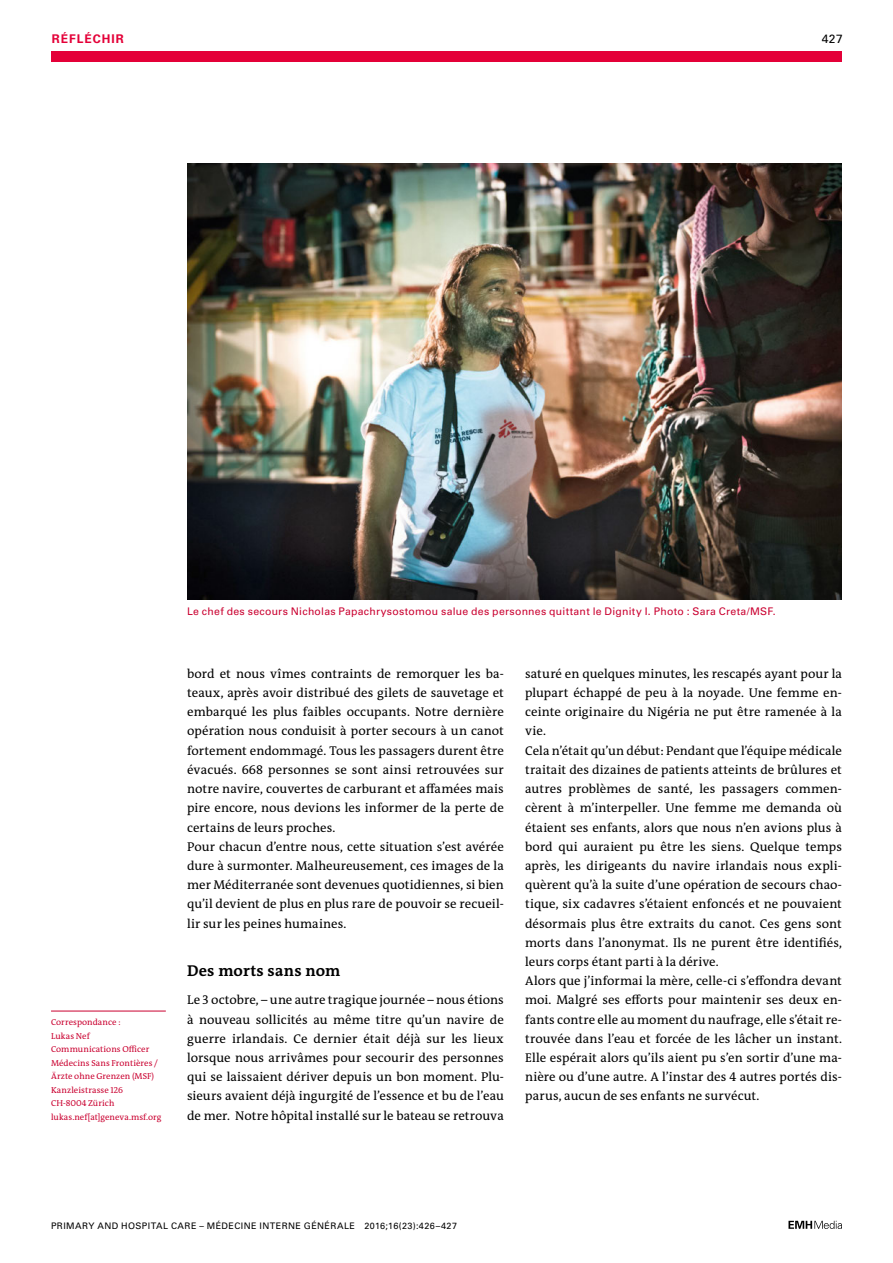
<style>
.page{position:relative;width:893px;height:1263px;background:#fff}
.page>*{position:absolute;margin:0;border:0;box-sizing:border-box;transform-origin:0 0}
.t1{font:700 15.75px "The Antiqua B W7";letter-spacing:.015em;color:#000}
.t2{font:12.75px/19.2px "The Antiqua B W5 Plain";letter-spacing:.005em;color:#000}
.t3{font:700 12px "Univers LT Std";color:#e40038}
.t4{font:12px "Univers LT Std";color:#000}
.t5{font:10.5px "Univers LT Std";letter-spacing:.025em;color:#ca0030}
.t6{font:9px "Univers LT Std";letter-spacing:.05em;color:#000}
.t7{font:8.7px/13.5px "The Antiqua B W5 Plain";letter-spacing:.01em;color:#ca0030}
</style>
<div class="page">
<div style="left:51px;top:51px;width:791px;height:11px;background:#e40038"></div>
<svg style="left:788px;top:1221px;width:54px;height:8px"></svg>
<hr style="left:51px;top:1011px;width:115px;height:1px;background:#ca0030">
<img style="left:187px;top:164px;width:655px;height:435px">
<p class="t3" style="left:52px;top:31px;width:9px">RÉFLÉCHIR</p>
<p class="t4" style="left:822px;top:31px;width:23px">427</p>
<p class="t7" style="left:51px;top:1015px;width:112px">Correspondance :<br>Lukas Nef<br>Communications Officer<br>Médecins Sans Frontières /<br>Ärzte ohne Grenzen (MSF)<br>Kanzleistrasse 126<br>CH-8004 Zürich lukas.nef[at]geneva.msf.org</p>
<p class="t5" style="left:187px;top:605px;width:590px">Le chef des secours Nicholas Papachrysostomou salue des personnes quittant le Dignity I. Photo : Sara Creta/MSF.</p>
<p class="t2" style="left:187px;top:664px;width:318px">bord et nous vîmes contraints de remorquer les ba&shy;teaux, après avoir distribué des gilets de sauvetage et embarqué les plus faibles occupants. Notre dernière opération nous conduisit à porter secours à un canot fortement endommagé. Tous les passagers durent être évacués. 668 personnes se sont ainsi retrouvées sur notre navire, couvertes de carburant et affamées mais pire encore, nous devions les informer de la perte de certains de leurs proches.<br>Pour chacun d’entre nous, cette situation s’est avérée dure à surmonter. Malheureusement, ces images de la mer Méditerranée sont devenues quotidiennes, si bien qu’il devient de plus en plus rare de pouvoir se recueil&shy;lir sur les peines humaines.</p>
<p class="t1" style="left:187px;top:960px;width:155px">Des morts sans nom</p>
<p class="t2" style="left:187px;top:990px;width:318px;text-align:justify">Le 3 octobre, – une autre tragique journée – nous étions à nouveau sollicités au même titre qu’un navire de guerre irlandais. Ce dernier était déjà sur les lieux lorsque nous arrivâmes pour secourir des personnes qui se laissaient dériver depuis un bon moment. Plu&shy;sieurs avaient déjà ingurgité de l’essence et bu de l’eau de mer. Notre hôpital installé sur le bateau se retrouva</p>
<p class="t2" style="left:525px;top:664px;width:318px">saturé en quelques minutes, les rescapés ayant pour la plupart échappé de peu à la noyade. Une femme en&shy;ceinte originaire du Nigéria ne put être ramenée à la vie.<br>Cela n’était qu’un début: Pendant que l’équipe médicale traitait des dizaines de patients atteints de brûlures et autres problèmes de santé, les passagers commen&shy;cèrent à m’interpeller. Une femme me demanda où étaient ses enfants, alors que nous n’en avions plus à bord qui auraient pu être les siens. Quelque temps après, les dirigeants du navire irlandais nous expli&shy;quèrent qu’à la suite d’une opération de secours chao&shy;tique, six cadavres s’étaient enfoncés et ne pouvaient désormais plus être extraits du canot. Ces gens sont morts dans l’anonymat. Ils ne purent être identifiés, leurs corps étant parti à la dérive.<br>Alors que j’informai la mère, celle-ci s’effondra devant moi. Malgré ses efforts pour maintenir ses deux en&shy;fants contre elle au moment du naufrage, elle s’était re&shy;trouvée dans l’eau et forcée de les lâcher un instant.<br>Elle espérait alors qu’ils aient pu s’en sortir d’une ma&shy;nière ou d’une autre. A l’instar des 4 autres portés dis&shy;parus, aucun de ses enfants ne survécut.</p>
<p class="t6" style="left:51px;top:1220px;width:407px">PRIMARY AND HOSPITAL CARE – MÉDECINE INTERNE GÉNÉRALE 2016;16(23):426–427</p>
</div>
